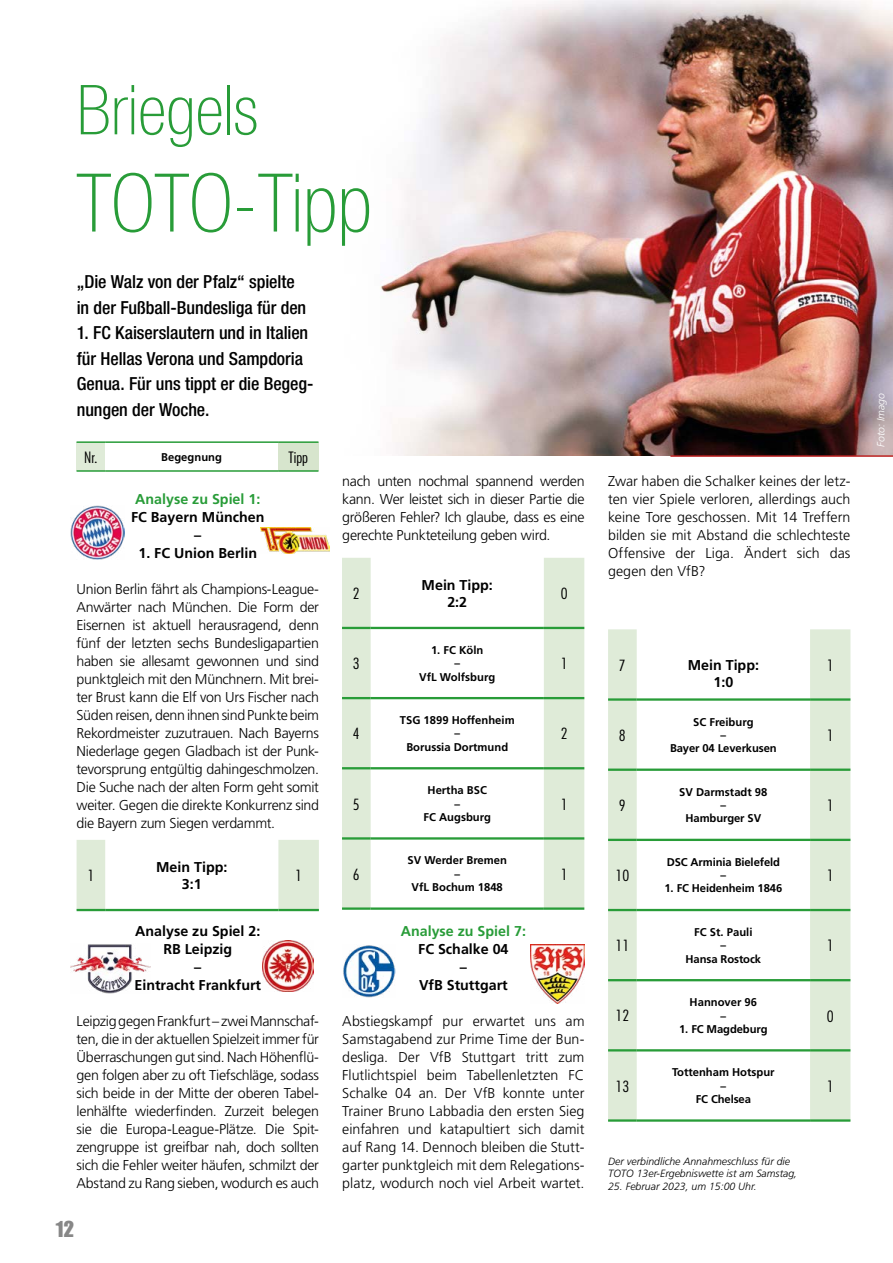
<style>
.page{position:relative;width:893px;height:1263px;background:#fff}
.page>*{position:absolute;margin:0;border:0;box-sizing:border-box;transform-origin:0 0}
.t1{font:100 condensed 81px "Helvetica Neue LT Std";color:#289c38}
.t2{font:100 condensed 69px "Helvetica Neue LT Std";color:#289c38}
.t3{font:22.5px "Impact LT Std";color:#878787}
.t4{font:500 condensed 18px/25.5px "Helvetica Neue LT Std";letter-spacing:-.005em;color:#000}
.t5{font:300 condensed 15.3px "Futura Std";color:#000;scale:1.1 1}
.t6{font:300 condensed 15px "Futura Std";color:#000;scale:1.1 1}
.t7{font:300 14.25px/18px "Frutiger LT Std";letter-spacing:-.015em;color:#000;text-align:justify}
.t8{font:700 14.25px/18px "Frutiger LT Std";color:#000;text-align:center}
.t9{font:700 14.25px "Frutiger LT Std";color:#289c38}
.t10{font:700 11.25px/13.4px "Frutiger LT Std";color:#000;text-align:center}
.t11{font:italic 300 10.5px/12.6px "Frutiger LT Std";color:#000}
.t12{font:italic 300 10.5px "Frutiger LT Std";color:#fff}
</style>
<div class="page">
<img style="left:318px;top:0;width:575px;height:455px">
<hr style="left:670px;top:455px;width:223px;height:2px;background:#bc2222">
<div style="left:77px;top:442px;width:28px;height:29px;background:#dfebd8"></div>
<div style="left:278px;top:442px;width:40px;height:29px;background:#d7e5cd"></div>
<hr style="left:77px;top:441px;width:28px;height:2px;background:#289c38">
<hr style="left:77px;top:470px;width:28px;height:2px;background:#289c38">
<hr style="left:105px;top:441px;width:173px;height:2px;background:#289c38">
<hr style="left:105px;top:470px;width:173px;height:2px;background:#289c38">
<hr style="left:278px;top:441px;width:40px;height:2px;background:#289c38">
<hr style="left:278px;top:470px;width:40px;height:2px;background:#289c38">
<svg style="left:342px;top:558px;width:242px;height:349px"></svg>
<hr style="left:544px;top:697px;width:40px;height:2px;background:#289c38">
<hr style="left:371px;top:627px;width:173px;height:2px;background:#289c38">
<hr style="left:342px;top:697px;width:29px;height:2px;background:#289c38">
<hr style="left:371px;top:697px;width:173px;height:2px;background:#289c38">
<hr style="left:342px;top:767px;width:29px;height:2px;background:#289c38">
<hr style="left:371px;top:767px;width:173px;height:2px;background:#289c38">
<hr style="left:544px;top:767px;width:40px;height:2px;background:#289c38">
<hr style="left:342px;top:837px;width:29px;height:3px;background:#289c38">
<hr style="left:371px;top:837px;width:173px;height:3px;background:#289c38">
<hr style="left:544px;top:837px;width:40px;height:3px;background:#289c38">
<hr style="left:342px;top:907px;width:29px;height:3px;background:#289c38">
<hr style="left:371px;top:907px;width:173px;height:3px;background:#289c38">
<hr style="left:544px;top:907px;width:40px;height:3px;background:#289c38">
<hr style="left:342px;top:627px;width:29px;height:2px;background:#289c38">
<hr style="left:544px;top:627px;width:40px;height:2px;background:#289c38">
<svg style="left:77px;top:840px;width:242px;height:69px"></svg>
<hr style="left:105px;top:909px;width:173px;height:2px;background:#289c38">
<hr style="left:77px;top:909px;width:28px;height:2px;background:#289c38">
<hr style="left:278px;top:909px;width:41px;height:2px;background:#289c38">
<svg style="left:608px;top:629px;width:242px;height:490px"></svg>
<hr style="left:608px;top:768px;width:29px;height:3px;background:#289c38">
<hr style="left:637px;top:768px;width:173px;height:3px;background:#289c38">
<hr style="left:608px;top:839px;width:29px;height:2px;background:#289c38">
<hr style="left:637px;top:839px;width:173px;height:2px;background:#289c38">
<hr style="left:608px;top:909px;width:29px;height:2px;background:#289c38">
<hr style="left:608px;top:979px;width:29px;height:2px;background:#289c38">
<hr style="left:608px;top:1049px;width:29px;height:2px;background:#289c38">
<hr style="left:637px;top:909px;width:173px;height:2px;background:#289c38">
<hr style="left:637px;top:979px;width:173px;height:2px;background:#289c38">
<hr style="left:637px;top:1049px;width:173px;height:2px;background:#289c38">
<hr style="left:810px;top:768px;width:40px;height:3px;background:#289c38">
<hr style="left:810px;top:839px;width:40px;height:2px;background:#289c38">
<hr style="left:810px;top:909px;width:40px;height:2px;background:#289c38">
<hr style="left:810px;top:979px;width:40px;height:2px;background:#289c38">
<hr style="left:810px;top:1049px;width:40px;height:2px;background:#289c38">
<hr style="left:608px;top:1119px;width:29px;height:3px;background:#289c38">
<hr style="left:637px;top:1119px;width:173px;height:3px;background:#289c38">
<hr style="left:810px;top:1119px;width:40px;height:3px;background:#289c38">
<hr style="left:637px;top:698px;width:173px;height:3px;background:#289c38">
<hr style="left:810px;top:698px;width:40px;height:3px;background:#289c38">
<hr style="left:608px;top:698px;width:29px;height:3px;background:#289c38">
<img style="left:71px;top:506px;width:53px;height:53px">
<img style="left:261px;top:528px;width:68px;height:25px">
<img style="left:343px;top:945px;width:52px;height:52px">
<img style="left:531px;top:944px;width:53px;height:59px">
<img style="left:71px;top:944px;width:80px;height:49px">
<img style="left:263px;top:941px;width:51px;height:51px">
<h2 class="t2" style="left:77px;top:71px;width:183px">Briegels</h2>
<h1 class="t1" style="left:77px;top:158px;width:297px">TOTO-Tipp</h1>
<p class="t4" style="left:77px;top:269px;width:231px">„Die Walz von der Pfalz“ spielte in der Fußball-Bundesliga für den</p>
<p class="t4" style="left:77px;top:320px;width:238px">1. FC Kaiserslautern und in Italien für Hellas Verona und Sampdoria<br>Genua. Für uns tippt er die Begeg&shy;nungen der Woche.</p>
<p class="t12" style="left:875px;top:447px;width:55px;rotate:-90deg">Foto: Imago</p>
<p class="t5" style="left:84px;top:448px;width:14px">Nr.</p>
<p class="t10" style="left:161px;top:450px;width:62px">Begegnung</p>
<p class="t5" style="left:289px;top:448px;width:19px">Tipp</p>
<p class="t9" style="left:135px;top:491px;width:127px">Analyse zu Spiel 1:</p>
<p class="t8" style="left:131px;top:508px;width:135px">FC Bayern München –</p>
<p class="t8" style="left:138px;top:544px;width:120px">1. FC Union Berlin</p>
<p class="t7" style="left:77px;top:580px;width:244px">Union Berlin fährt als Champions-League-Anwärter nach München. Die Form der Eisernen ist aktuell herausragend, denn fünf der letzten sechs Bundesligapartien haben sie allesamt gewonnen und sind punktgleich mit den Münchnern. Mit brei&shy;ter Brust kann die Elf von Urs Fischer nach Süden reisen, denn ihnen sind Punkte beim Rekordmeister zuzutrauen. Nach Bayerns Niederlage gegen Gladbach ist der Punk&shy;tevorsprung entgültig dahingeschmolzen.<br>Die Suche nach der alten Form geht somit weiter. Gegen die direkte Konkurrenz sind die Bayern zum Siegen verdammt.</p>
<p class="t7" style="left:342px;top:472px;width:244px">nach unten nochmal spannend werden kann. Wer leistet sich in dieser Partie die größeren Fehler? Ich glaube, dass es eine gerechte Punkteteilung geben wird.</p>
<p class="t6" style="left:353px;top:585px;width:8px">2</p>
<p class="t8" style="left:422px;top:576px;width:73px;line-height:17.2px">Mein Tipp:<br>2:2</p>
<p class="t6" style="left:561px;top:585px;width:8px">0</p>
<p class="t6" style="left:353px;top:655px;width:8px">3</p>
<p class="t10" style="left:419px;top:643px;width:78px">1. FC Köln<br>–<br>VfL Wolfsburg</p>
<p class="t6" style="left:561px;top:655px;width:8px">1</p>
<p class="t6" style="left:353px;top:725px;width:8px">4</p>
<p class="t10" style="left:400px;top:714px;width:116px">TSG 1899 Hoffenheim –<br>Borussia Dortmund</p>
<p class="t6" style="left:561px;top:725px;width:8px">2</p>
<p class="t6" style="left:353px;top:795px;width:8px">5</p>
<p class="t10" style="left:423px;top:784px;width:69px">Hertha BSC –<br>FC Augsburg</p>
<p class="t6" style="left:561px;top:795px;width:8px">1</p>
<p class="t7" style="left:608px;top:472px;width:244px">Zwar haben die Schalker keines der letz&shy;ten vier Spiele verloren, allerdings auch keine Tore geschossen. Mit 14 Treffern bilden sie mit Abstand die schlechteste Offensive der Liga. Ändert sich das gegen den VfB?</p>
<p class="t6" style="left:619px;top:656px;width:8px">7</p>
<p class="t8" style="left:688px;top:656px;width:73px;line-height:17.2px">Mein Tipp:<br>1:0</p>
<p class="t5" style="left:827px;top:656px;width:8px">1</p>
<p class="t6" style="left:619px;top:726px;width:8px">8</p>
<p class="t6" style="left:619px;top:796px;width:8px">9</p>
<p class="t10" style="left:670px;top:715px;width:108px">SC Freiburg<br>–<br>Bayer 04 Leverkusen</p>
<p class="t10" style="left:679px;top:785px;width:90px">SV Darmstadt 98 –<br>Hamburger SV</p>
<p class="t5" style="left:827px;top:726px;width:8px">1</p>
<p class="t5" style="left:827px;top:796px;width:8px">1</p>
<p class="t10" style="left:408px;top:854px;width:101px">SV Werder Bremen –<br>VfL Bochum 1848</p>
<p class="t8" style="left:156px;top:858px;width:73px;line-height:17.2px">Mein Tipp:<br>3:1</p>
<p class="t6" style="left:295px;top:867px;width:8px">1</p>
<p class="t6" style="left:353px;top:865px;width:8px">6</p>
<p class="t6" style="left:87px;top:867px;width:8px">1</p>
<p class="t6" style="left:561px;top:865px;width:8px">1</p>
<p class="t6" style="left:615px;top:867px;width:14px">10</p>
<p class="t10" style="left:667px;top:855px;width:115px">DSC Arminia Bielefeld –</p>
<p class="t10" style="left:664px;top:882px;width:119px">1. FC Heidenheim 1846</p>
<p class="t5" style="left:827px;top:866px;width:8px">1</p>
<p class="t8" style="left:134px;top:922px;width:128px">Analyse zu Spiel 2:<br>RB Leipzig<br>–<br>Eintracht Frankfurt</p>
<p class="t7" style="left:77px;top:1012px;width:244px">Leipzig gegen Frankfurt – zwei Mannschaf&shy;ten, die in der aktuellen Spielzeit immer für Überraschungen gut sind. Nach Höhenflü&shy;gen folgen aber zu oft Tiefschläge, sodass sich beide in der Mitte der oberen Tabel&shy;lenhälfte wiederfinden. Zurzeit belegen sie die Europa-League-Plätze. Die Spit&shy;zengruppe ist greifbar nah, doch sollten sich die Fehler weiter häufen, schmilzt der Abstand zu Rang sieben, wodurch es auch</p>
<p class="t9" style="left:401px;top:923px;width:127px">Analyse zu Spiel 7:</p>
<p class="t8" style="left:418px;top:940px;width:92px">FC Schalke 04 –<br>VfB Stuttgart</p>
<p class="t7" style="left:342px;top:1012px;width:244px">Abstiegskampf pur erwartet uns am Samstagabend zur Prime Time der Bun&shy;desliga. Der VfB Stuttgart tritt zum Flutlichtspiel beim Tabellenletzten FC Schalke 04 an. Der VfB konnte unter Trainer Bruno Labbadia den ersten Sieg einfahren und katapultiert sich damit auf Rang 14. Dennoch bleiben die Stutt&shy;garter punktgleich mit dem Relegations&shy;platz, wodurch noch viel Arbeit wartet.</p>
<p class="t6" style="left:615px;top:937px;width:14px">11</p>
<p class="t10" style="left:686px;top:925px;width:77px">FC St. Pauli<br>–<br>Hansa Rostock</p>
<p class="t6" style="left:615px;top:1007px;width:14px">12</p>
<p class="t10" style="left:690px;top:996px;width:69px">Hannover 96 –</p>
<p class="t10" style="left:679px;top:1022px;width:90px">1. FC Magdeburg</p>
<p class="t6" style="left:615px;top:1077px;width:14px">13</p>
<p class="t10" style="left:672px;top:1066px;width:104px">Tottenham Hotspur –<br>FC Chelsea</p>
<p class="t11" style="left:608px;top:1155px;width:191px">Der verbindliche Annahmeschluss für die<br>TOTO 13er-Ergebniswette ist am Samstag,</p>
<p class="t11" style="left:608px;top:1180px;width:150px">25. Februar 2023, um 15:00 Uhr.</p>
<p class="t5" style="left:827px;top:937px;width:8px">1</p>
<p class="t5" style="left:827px;top:1007px;width:8px">0</p>
<p class="t5" style="left:827px;top:1077px;width:8px">1</p>
<h3 class="t3" style="left:55px;top:1216px;width:21px">12</h3>
</div>
